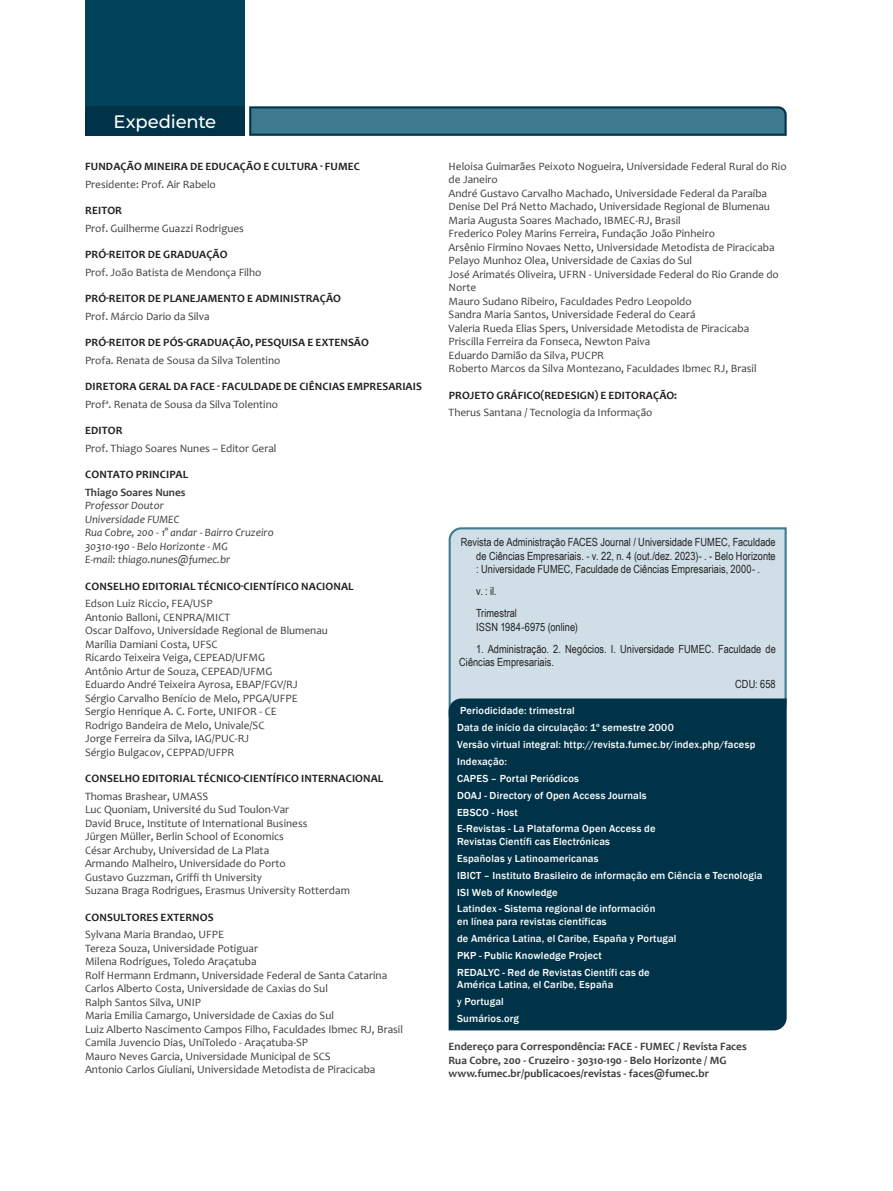
<style>
.page{position:relative;width:893px;height:1191px;background:#fff}
.page>*{position:absolute;margin:0;border:0;box-sizing:border-box;transform-origin:0 0}
.t1{font:500 18px "Montserrat";letter-spacing:-.01em;color:#fff}
.t2{font:11.25px/13.5px "Candara";color:#3e3e3f}
.t3{font:700 11.25px/17.7px "Candara";letter-spacing:.01em;color:#231f20}
.t4{font:11.25px/13.5px "Arial Narrow";letter-spacing:.005em;color:#231f20}
.t5{font:700 11.25px/13.5px "Candara";color:#3e3e3f}
.t6{font:italic 11.25px/13.5px "Candara";color:#3e3e3f}
.t7{font:500 10.5px/16.8px "Franklin Gothic";letter-spacing:.015em;color:#fff}
.s1{font-weight:400;color:#3e3e3f}
</style>
<div class="page">
<div style="left:85px;top:0;width:160px;height:136px;background:#00435a"></div>
<div style="left:85px;top:106px;width:160px;height:30px;background:#003348"></div>
<svg style="left:249px;top:106px;width:538px;height:30px;background:#387288"></svg>
<div style="left:448px;top:527px;width:339px;height:191px;background:#d0dfe7"></div>
<div style="left:449px;top:698px;width:338px;height:332px;background:#003348"></div>
<h1 class="t1" style="left:114px;top:109px;width:104px">Expediente</h1>
<p class="t3" style="left:85px;top:157px;width:276px">FUNDAÇÃO MINEIRA DE EDUCAÇÃO E CULTURA - FUMEC</p>
<p class="t2" style="left:85px;top:177px;width:132px">Presidente: Prof. Air Rabelo</p>
<p class="t3" style="left:85px;top:201px;width:38px">REITOR</p>
<p class="t2" style="left:85px;top:221px;width:160px">Prof. Guilherme Guazzi Rodrigues</p>
<p class="t3" style="left:85px;top:245px;width:144px">PRÓ-REITOR DE GRADUAÇÃO</p>
<p class="t2" style="left:85px;top:265px;width:178px">Prof. João Batista de Mendonça Filho</p>
<p class="t3" style="left:85px;top:289px;width:257px">PRÓ-REITOR DE PLANEJAMENTO E ADMINISTRAÇÃO</p>
<p class="t2" style="left:85px;top:309px;width:126px">Prof. Márcio Dario da Silva</p>
<p class="t3" style="left:85px;top:333px;width:285px">PRÓ-REITOR DE PÓS-GRADUAÇÃO, PESQUISA E EXTENSÃO</p>
<p class="t2" style="left:85px;top:353px;width:197px">Profa. Renata de Sousa da Silva Tolentino</p>
<p class="t3" style="left:85px;top:377px;width:338px">DIRETORA GERAL DA FACE - FACULDADE DE CIÊNCIAS EMPRESARIAIS<br><span class="s1">Prof</span><sup>a</sup><span class="s1">. Renata de Sousa da Silva Tolentino</span></p>
<p class="t3" style="left:85px;top:421px;width:39px">EDITOR</p>
<p class="t2" style="left:85px;top:441px;width:193px">Prof. Thiago Soares Nunes – Editor Geral</p>
<p class="t3" style="left:85px;top:465px;width:104px">CONTATO PRINCIPAL</p>
<p class="t5" style="left:85px;top:485px;width:102px">Thiago Soares Nunes</p>
<p class="t6" style="left:85px;top:499px;width:190px">Professor Doutor<br>Universidade FUMEC<br>Rua Cobre, 200 - 1° andar - Bairro Cruzeiro<br>30310-190 - Belo Horizonte - MG<br>E-mail: thiago.nunes@fumec.br</p>
<p class="t3" style="left:85px;top:577px;width:270px">CONSELHO EDITORIAL TÉCNICO-CIENTÍFICO NACIONAL</p>
<p class="t2" style="left:85px;top:597px;width:244px">Edson Luiz Riccio, FEA/USP<br>Antonio Balloni, CENPRA/MICT<br>Oscar Dalfovo, Universidade Regional de Blumenau Marília Damiani Costa, UFSC<br>Ricardo Teixeira Veiga, CEPEAD/UFMG<br>Antônio Artur de Souza, CEPEAD/UFMG<br>Eduardo André Teixeira Ayrosa, EBAP/FGV/RJ Sérgio Carvalho Benício de Melo, PPGA/UFPE Sergio Henrique A. C. Forte, UNIFOR - CE<br>Rodrigo Bandeira de Melo, Univale/SC<br>Jorge Ferreira da Silva, IAG/PUC-RJ<br>Sérgio Bulgacov, CEPPAD/UFPR</p>
<p class="t3" style="left:85px;top:769px;width:300px">CONSELHO EDITORIAL TÉCNICO-CIENTÍFICO INTERNACIONAL</p>
<p class="t2" style="left:85px;top:789px;width:266px">Thomas Brashear, UMASS<br>Luc Quoniam, Université du Sud Toulon-Var<br>David Bruce, Institute of International Business<br>Jürgen Müller, Berlin School of Economics<br>César Archuby, Universidad de La Plata<br>Armando Malheiro, Universidade do Porto<br>Gustavo Guzzman, Griffi th University<br>Suzana Braga Rodrigues, Erasmus University Rotterdam</p>
<p class="t3" style="left:85px;top:908px;width:130px">CONSULTORES EXTERNOS</p>
<p class="t2" style="left:85px;top:928px;width:319px">Sylvana Maria Brandao, UFPE<br>Tereza Souza, Universidade Potiguar<br>Milena Rodrigues, Toledo Araçatuba<br>Rolf Hermann Erdmann, Universidade Federal de Santa Catarina Carlos Alberto Costa, Universidade de Caxias do Sul<br>Ralph Santos Silva, UNIP<br>Maria Emilia Camargo, Universidade de Caxias do Sul<br>Luiz Alberto Nascimento Campos Filho, Faculdades Ibmec RJ, Brasil Camila Juvencio Dias, UniToledo - Araçatuba-SP<br>Mauro Neves Garcia, Universidade Municipal de SCS<br>Antonio Carlos Giuliani, Universidade Metodista de Piracicaba</p>
<p class="t2" style="left:449px;top:159px;width:340px">Heloisa Guimarães Peixoto Nogueira, Universidade Federal Rural do Rio de Janeiro<br>André Gustavo Carvalho Machado, Universidade Federal da Paraíba Denise Del Prá Netto Machado, Universidade Regional de Blumenau Maria Augusta Soares Machado, IBMEC-RJ, Brasil<br>Frederico Poley Marins Ferreira, Fundação João Pinheiro<br>Arsênio Firmino Novaes Netto, Universidade Metodista de Piracicaba Pelayo Munhoz Olea, Universidade de Caxias do Sul<br>José Arimatés Oliveira, UFRN - Universidade Federal do Rio Grande do Norte<br>Mauro Sudano Ribeiro, Faculdades Pedro Leopoldo<br>Sandra Maria Santos, Universidade Federal do Ceará<br>Valeria Rueda Elias Spers, Universidade Metodista de Piracicaba Priscilla Ferreira da Fonseca, Newton Paiva<br>Eduardo Damião da Silva, PUCPR<br>Roberto Marcos da Silva Montezano, Faculdades Ibmec RJ, Brasil</p>
<p class="t3" style="left:449px;top:386px;width:230px">PROJETO GRÁFICO(REDESIGN) E EDITORAÇÃO:</p>
<p class="t2" style="left:449px;top:406px;width:205px">Therus Santana / Tecnologia da Informação</p>
<p class="t4" style="left:476px;top:535px;width:301px;text-align:justify;text-indent:-16px">Revista de Administração FACES Journal / Universidade FUMEC, Faculdade de Ciências Empresariais. - v. 22, n. 4 (out./dez. 2023)- . - Belo Horizonte : Universidade FUMEC, Faculdade de Ciências Empresariais, 2000- .</p>
<p class="t4" style="left:476px;top:580px;width:42px;line-height:22px">v. : il.<br>Trimestral</p>
<p class="t4" style="left:476px;top:619px;width:103px">ISSN 1984-6975 (online)</p>
<p class="t4" style="left:459px;top:641px;width:318px;text-indent:17px">1. Administração. 2. Negócios. I. Universidade FUMEC. Faculdade de<br>Ciências Empresariais.</p>
<p class="t4" style="left:735px;top:677px;width:42px">CDU: 658</p>
<p class="t7" style="left:457px;top:702px;width:300px">Periodicidade: trimestral<br>Data de início da circulação: 1º semestre 2000<br>Versão virtual integral: http://revista.fumec.br/index.php/facesp Indexação:<br>CAPES – Portal Periódicos<br>DOAJ - Directory of Open Access Journals<br>EBSCO - Host<br>E-Revistas - La Plataforma Open Access de</p>
<p class="t7" style="left:457px;top:833px;width:307px">Revistas Científi cas Electrónicas<br>Españolas y Latinoamericanas<br>IBICT – Instituto Brasileiro de informação em Ciência e Tecnologia ISI Web of Knowledge<br>Latindex - Sistema regional de información</p>
<p class="t7" style="left:457px;top:913px;width:221px">en línea para revistas científicas<br>de América Latina, el Caribe, España y Portugal PKP - Public Knowledge Project<br>REDALYC - Red de Revistas Científi cas de</p>
<p class="t7" style="left:457px;top:976px;width:158px">América Latina, el Caribe, España y Portugal<br>Sumários.org</p>
<p class="t5" style="left:449px;top:1039px;width:300px">Endereço para Correspondência: FACE - FUMEC / Revista Faces<br>Rua Cobre, 200 - Cruzeiro - 30310-190 - Belo Horizonte / MG www.fumec.br/publicacoes/revistas - faces@fumec.br</p>
</div>
